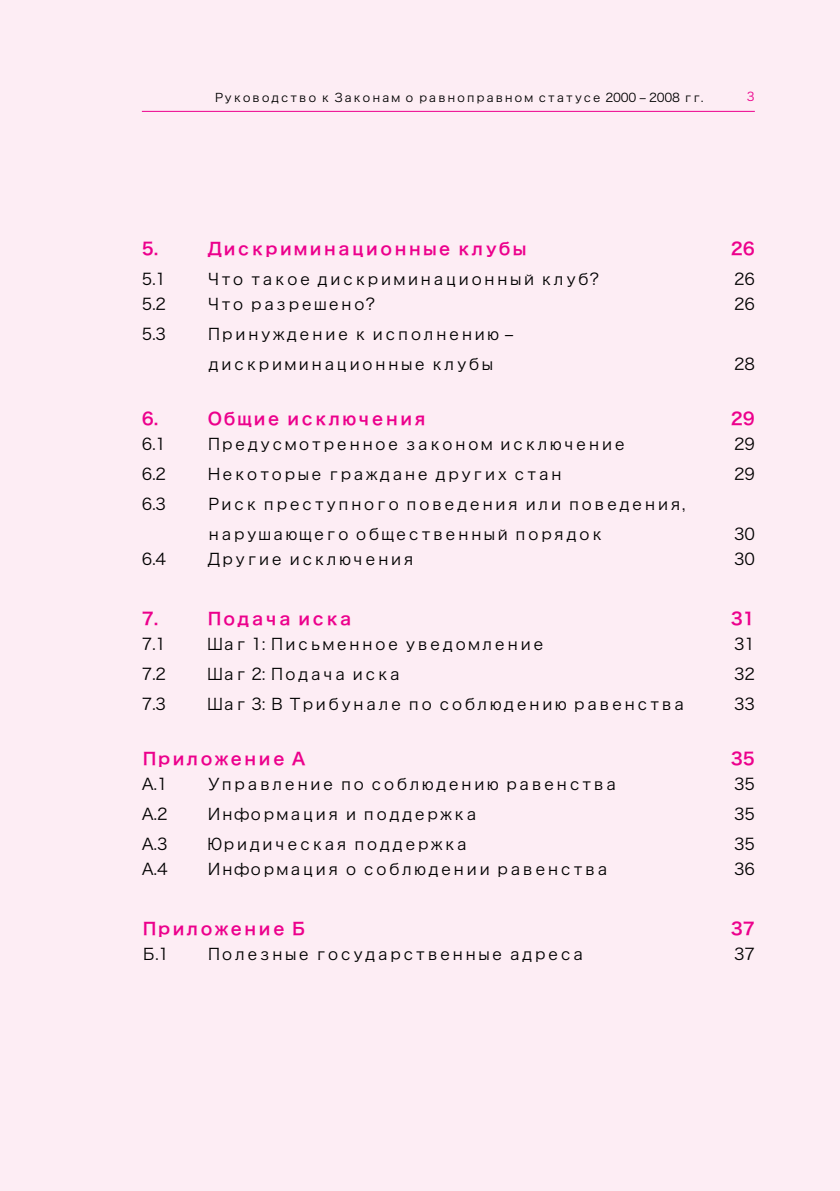
<style>
.page{position:relative;width:840px;height:1191px;background:#fff}
.page>*{position:absolute;margin:0;border:0;box-sizing:border-box;transform-origin:0 0}
.t1{font:17px "Hira Kaku Pro W6";letter-spacing:-.16em;color:#ec008c}
.t2{font:17px "Hira Kaku Pro W6";letter-spacing:-.18em;color:#ec008c}
.t3{font:16px/30px "Hira Kaku Pro W3";letter-spacing:-.205em;color:#000}
.t4{font:12px "Hira Kaku Pro W3";letter-spacing:-.215em;color:#000}
.t5{font:12px "Hira Kaku Pro W3";color:#ec008c}
</style>
<div class="page">
<div style="left:0;top:0;width:839px;height:1191px;background:#fdedf4"></div>
<hr style="left:142px;top:111px;width:612px;height:1px;background:#ec008c">
<p class="t4" style="left:213px;top:86px;width:492px">Руководство к Законам о равноправном статусе 2000 – 2008 гг.</p>
<p class="t5" style="left:746px;top:86px;width:9px">3</p>
<p class="t1" style="left:142px;top:233px;width:18px">5.</p>
<p class="t1" style="left:206px;top:233px;width:323px">Дискриминационные клубы</p>
<p class="t1" style="left:730px;top:233px;width:25px">26</p>
<p class="t3" style="left:142px;top:263px;width:26px">5.1</p>
<p class="t3" style="left:206px;top:263px;width:394px">Что такое дискриминационный клуб?</p>
<p class="t3" style="left:733px;top:263px;width:22px">26</p>
<p class="t3" style="left:142px;top:288px;width:26px">5.2</p>
<p class="t3" style="left:206px;top:288px;width:171px">Что разрешено?</p>
<p class="t3" style="left:733px;top:288px;width:22px">26</p>
<p class="t3" style="left:142px;top:318px;width:26px">5.3</p>
<p class="t3" style="left:205px;top:318px;width:309px">Принуждение к исполнению – дискриминационные клубы</p>
<p class="t3" style="left:733px;top:348px;width:22px">28</p>
<p class="t1" style="left:142px;top:403px;width:18px">6.</p>
<p class="t1" style="left:206px;top:403px;width:224px">Общие исключения</p>
<p class="t1" style="left:730px;top:403px;width:25px">29</p>
<p class="t3" style="left:142px;top:428px;width:26px">6.1</p>
<p class="t3" style="left:206px;top:428px;width:423px">Предусмотренное законом исключение</p>
<p class="t3" style="left:733px;top:428px;width:22px">29</p>
<p class="t3" style="left:142px;top:458px;width:26px">6.2</p>
<p class="t3" style="left:206px;top:458px;width:359px">Некоторые граждане других стан</p>
<p class="t3" style="left:733px;top:458px;width:22px">29</p>
<p class="t3" style="left:142px;top:488px;width:26px">6.3</p>
<p class="t3" style="left:206px;top:488px;width:481px">Риск преступного поведения или поведения, нарушающего общественный порядок</p>
<p class="t3" style="left:733px;top:518px;width:22px">30</p>
<p class="t3" style="left:142px;top:543px;width:26px">6.4</p>
<p class="t3" style="left:206px;top:543px;width:212px">Другие исключения</p>
<p class="t3" style="left:733px;top:543px;width:22px">30</p>
<p class="t1" style="left:142px;top:603px;width:18px">7.</p>
<p class="t2" style="left:206px;top:603px;width:149px">Подача иска</p>
<p class="t1" style="left:730px;top:603px;width:25px">31</p>
<p class="t3" style="left:142px;top:628px;width:26px">7.1</p>
<p class="t3" style="left:207px;top:628px;width:340px">Шаг 1: Письменное уведомление</p>
<p class="t3" style="left:733px;top:628px;width:22px">31</p>
<p class="t3" style="left:142px;top:658px;width:26px">7.2</p>
<p class="t3" style="left:207px;top:658px;width:197px">Шаг 2: Подача иска</p>
<p class="t3" style="left:733px;top:658px;width:22px">32</p>
<p class="t3" style="left:142px;top:688px;width:26px">7.3</p>
<p class="t3" style="left:207px;top:688px;width:481px">Шаг 3: В Трибунале по соблюдению равенства</p>
<p class="t3" style="left:733px;top:688px;width:22px">33</p>
<p class="t1" style="left:141px;top:743px;width:168px">Приложение А</p>
<p class="t1" style="left:730px;top:743px;width:25px">35</p>
<p class="t3" style="left:142px;top:768px;width:27px">A.1</p>
<p class="t3" style="left:206px;top:768px;width:414px">Управление по соблюдению равенства</p>
<p class="t3" style="left:733px;top:768px;width:22px">35</p>
<p class="t3" style="left:142px;top:798px;width:27px">A.2</p>
<p class="t3" style="left:206px;top:798px;width:274px">Информация и поддержка</p>
<p class="t3" style="left:733px;top:798px;width:22px">35</p>
<p class="t3" style="left:142px;top:828px;width:27px">A.3</p>
<p class="t3" style="left:207px;top:828px;width:264px">Юридическая поддержка</p>
<p class="t3" style="left:733px;top:828px;width:22px">35</p>
<p class="t3" style="left:142px;top:853px;width:27px">A.4</p>
<p class="t3" style="left:206px;top:853px;width:405px">Информация о соблюдении равенства</p>
<p class="t3" style="left:733px;top:853px;width:22px">36</p>
<p class="t1" style="left:141px;top:913px;width:167px">Приложение Б</p>
<p class="t1" style="left:730px;top:913px;width:25px">37</p>
<p class="t3" style="left:141px;top:938px;width:30px">Б.1</p>
<p class="t3" style="left:206px;top:938px;width:381px">Полезные государственные адреса</p>
<p class="t3" style="left:733px;top:938px;width:22px">37</p>
</div>
